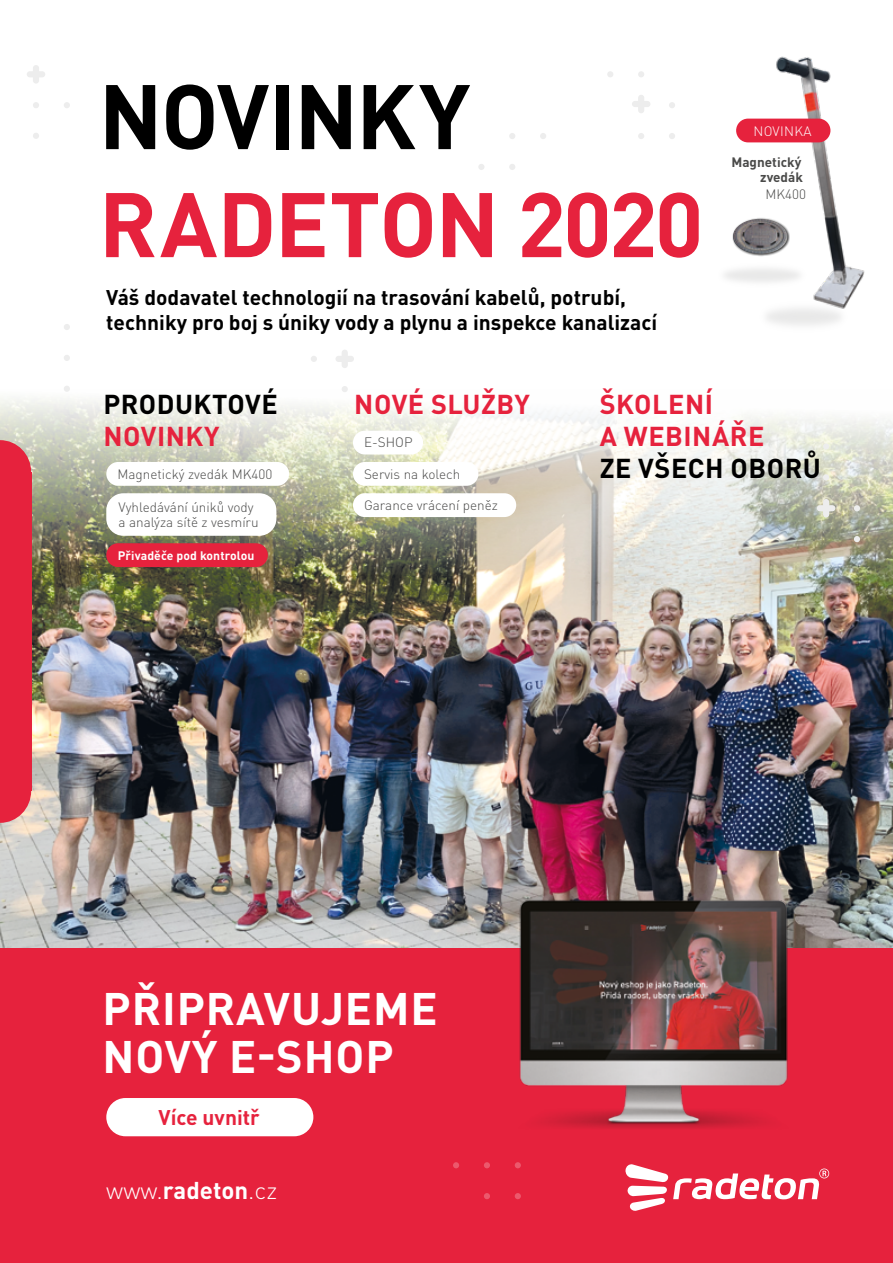
<style>
.page{position:relative;width:893px;height:1263px;background:#fff}
.page>*{position:absolute;margin:0;border:0;box-sizing:border-box;transform-origin:0 0}
.t1{font:700 90px "DIN Pro";letter-spacing:-.02em;color:#e6223d}
.t2{font:700 90px "DIN Pro";letter-spacing:-.02em;color:#000}
.t3{font:700 45px/48px "DIN Pro";letter-spacing:.02em;color:#fff}
.t4{font:700 27px/32.4px "DIN Pro";letter-spacing:.02em;color:#e6223d}
.t5{font:700 27px "DIN Pro";letter-spacing:.02em;color:#000}
.t6{font:300 24px "DIN Pro";color:#fff}
.t7{font:700 21px/25.2px "DIN Pro";color:#000}
.t8{font:700 21px "DIN Pro";color:#e6223d}
.t9{font:300 13.5px "DIN Pro";color:#4a4a49}
.t10{font:700 13.5px/15.8px "DIN Pro";color:#4a4a49;text-align:right}
.t11{font:300 13.5px "DIN Pro";letter-spacing:.02em;color:#fff}
.t12{font:700 12.15px "DIN Pro";letter-spacing:.01em;color:#fff}
.s1{font-weight:700}
</style>
<div class="page">
<div style="left:0;top:944px;width:893px;height:319px;background:#e6223d"></div>
<div style="left:106px;top:1098px;width:207px;height:38px;background:#fff;border-radius:19px"></div>
<img style="left:0;top:398px;width:893px;height:549px">
<svg style="left:854px;top:536px;width:6px;height:6px"></svg>
<svg style="left:854px;top:505px;width:6px;height:6px"></svg>
<svg style="left:540px;top:133px;width:6px;height:6px"></svg>
<svg style="left:509px;top:164px;width:6px;height:6px"></svg>
<svg style="left:509px;top:133px;width:6px;height:6px"></svg>
<svg style="left:478px;top:164px;width:6px;height:6px"></svg>
<svg style="left:64px;top:355px;width:6px;height:6px"></svg>
<svg style="left:64px;top:324px;width:6px;height:6px"></svg>
<svg style="left:64px;top:386px;width:6px;height:6px"></svg>
<svg style="left:823px;top:474px;width:6px;height:6px"></svg>
<div style="left:823px;top:443px;width:6px;height:7px;background:#ededed;border-radius:50%"></div>
<svg style="left:311px;top:356px;width:6px;height:6px"></svg>
<svg style="left:342px;top:386px;width:6px;height:6px"></svg>
<svg style="left:336px;top:350px;width:18px;height:18px"></svg>
<svg style="left:817px;top:499px;width:18px;height:18px"></svg>
<svg style="left:64px;top:102px;width:6px;height:6px"></svg>
<svg style="left:33px;top:102px;width:6px;height:6px"></svg>
<svg style="left:27px;top:65px;width:18px;height:18px"></svg>
<svg style="left:607px;top:71px;width:6px;height:6px"></svg>
<svg style="left:669px;top:102px;width:6px;height:6px"></svg>
<svg style="left:638px;top:133px;width:6px;height:6px"></svg>
<svg style="left:638px;top:71px;width:6px;height:6px"></svg>
<svg style="left:669px;top:133px;width:6px;height:6px"></svg>
<svg style="left:453px;top:1162px;width:6px;height:6px"></svg>
<svg style="left:484px;top:1162px;width:6px;height:6px"></svg>
<svg style="left:515px;top:1162px;width:6px;height:6px"></svg>
<svg style="left:484px;top:1193px;width:6px;height:6px"></svg>
<svg style="left:515px;top:1193px;width:6px;height:6px"></svg>
<div style="left:0;top:472px;width:31px;height:319px;background:#e6223d"></div>
<svg style="left:0;top:440px;width:31px;height:32px"></svg>
<svg style="left:0;top:791px;width:31px;height:32px"></svg>
<svg style="left:33px;top:133px;width:6px;height:6px"></svg>
<svg style="left:632px;top:95px;width:18px;height:18px"></svg>
<svg style="left:625px;top:1164px;width:204px;height:47px"></svg>
<img style="left:516px;top:871px;width:276px;height:257px">
<img style="left:774px;top:56px;width:91px;height:256px">
<img style="left:725px;top:261px;width:86px;height:32px">
<div style="left:732px;top:217px;width:57px;height:40px;background:#000;opacity:.75"></div>
<img style="left:733px;top:219px;width:54px;height:35px">
<div style="left:736px;top:119px;width:94px;height:23px;background:#e6223d;border-radius:12px"></div>
<div style="left:106px;top:462px;width:183px;height:24px;background:#fff;border-radius:12px"></div>
<div style="left:106px;top:543px;width:162px;height:24px;background:#e6223d;border-radius:12px"></div>
<div style="left:353px;top:431px;width:70px;height:23px;background:#fff;border-radius:12px"></div>
<div style="left:353px;top:462px;width:125px;height:24px;background:#fff;border-radius:12px"></div>
<div style="left:353px;top:493px;width:163px;height:24px;background:#fff;border-radius:12px"></div>
<div style="left:106px;top:493px;width:170px;height:43px;background:#fff;border-radius:17px"></div>
<h1 class="t2" style="left:99px;top:42px;width:373px">NOVINKY</h1>
<h1 class="t1" style="left:99px;top:150px;width:606px">RADETON 2020</h1>
<h3 class="t7" style="left:106px;top:283px;width:553px">Váš dodavatel technologií na trasování kabelů, potrubí, techniky pro boj s úniky vody a plynu a inspekce kanalizací</h3>
<p class="t11" style="left:753px;top:121px;width:60px">NOVINKA</p>
<p class="t10" style="left:731px;top:152px;width:73px">Magnetický zvedák</p>
<p class="t9" style="left:765px;top:183px;width:42px">MK400</p>
<h3 class="t5" style="left:103px;top:381px;width:176px">PRODUKTOVÉ</h3>
<h3 class="t4" style="left:103px;top:417px;width:118px">NOVINKY</h3>
<p class="t9" style="left:117px;top:463px;width:157px">Magnetický zvedák MK400</p>
<h3 class="t4" style="left:354px;top:384px;width:177px">NOVÉ SLUŽBY</h3>
<h3 class="t4" style="left:600px;top:384px;width:166px">ŠKOLENÍ<br>A WEBINÁŘE</h3>
<h3 class="t5" style="left:600px;top:446px;width:223px">ZE VŠECH OBORŮ</h3>
<p class="t9" style="left:364px;top:432px;width:50px">E-SHOP</p>
<p class="t9" style="left:364px;top:463px;width:98px">Servis na kolech</p>
<p class="t9" style="left:119px;top:496px;width:137px">Vyhledávání úniků vody</p>
<p class="t9" style="left:364px;top:495px;width:135px">Garance vrácení peněz</p>
<p class="t9" style="left:119px;top:511px;width:142px">a analýza sítě z vesmíru</p>
<p class="t12" style="left:118px;top:545px;width:138px">Přivaděče pod kontrolou</p>
<h2 class="t3" style="left:103px;top:979px;width:337px">PŘIPRAVUJEME<br>NOVÝ E-SHOP</h2>
<h3 class="t8" style="left:158px;top:1099px;width:103px">Více uvnitř</h3>
<h3 class="t6" style="left:106px;top:1172px;width:172px">www.<span class="s1">radeton</span>.cz</h3>
</div>
